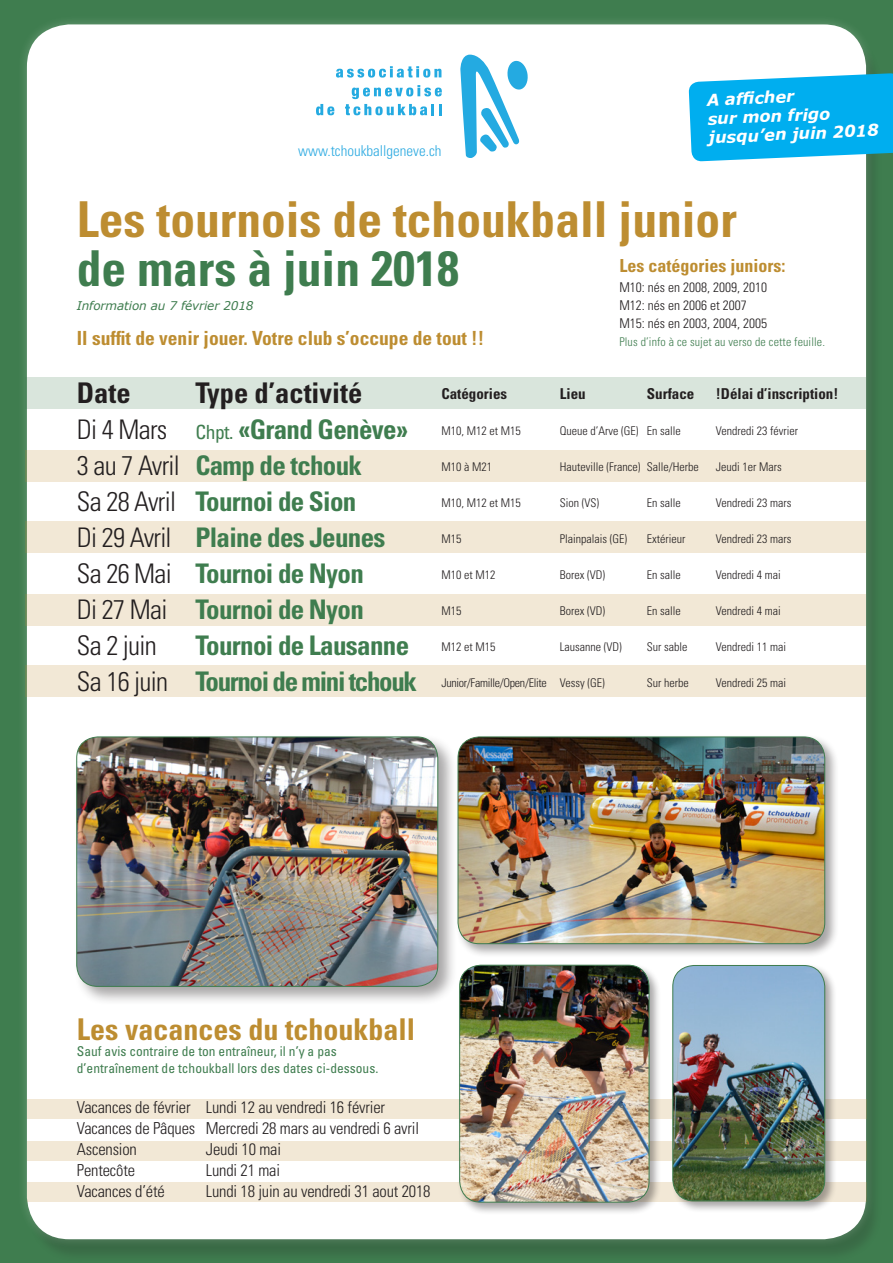
<style>
.page{position:relative;width:893px;height:1263px;background:#3f7d4f}
.page>*{position:absolute;margin:0;border:0;box-sizing:border-box;transform-origin:0 0}
.t1{font:700 condensed 49.5px "Univers";color:#bd8d31}
.t2{font:700 condensed 49.5px "Univers";color:#3f7d4f}
.t3{font:700 condensed 30px "Univers";color:#bd8d31}
.t4{font:700 condensed 28.5px "Univers";color:#231f20}
.t5{font:700 condensed 27px "Univers";letter-spacing:-.025em;color:#3f7d4f}
.t6{font:700 condensed 27px "Univers";letter-spacing:-.05em;color:#3f7d4f}
.t7{font:300 condensed 27px "Univers";letter-spacing:-.025em;color:#231f20}
.t8{font:700 condensed 19.5px "Univers";color:#bd8d31}
.t9{font:700 condensed 18px "Univers";color:#bd8d31}
.t10{font:300 condensed 16.5px "Univers";letter-spacing:-.01em;color:#231f20}
.t11{font:italic 700 16.2px "Verdana";color:#fff}
.t12{font:700 condensed 15px "Univers";color:#231f20}
.t13{font:300 condensed 15px "Univers";color:#2daae1}
.t14{font:condensed 13.5px "Univers";color:#3f7d4f}
.t15{font:300 condensed 13.5px "Univers";color:#231f20}
.t16{font:300 condensed 12px "Univers";color:#231f20}
.t17{font:300 condensed 12px "Univers";letter-spacing:.01em;color:#3f7d4f}
.t18{font:300 condensed 12px "Univers";letter-spacing:-.025em;color:#231f20}
.t19{font:italic 12px "Verdana";letter-spacing:-.01em;color:#3f7d4f}
.s1{font-weight:300;color:#231f20}
.s2{font-weight:400;font-size:19.5px}
</style>
<div class="page">
<div style="left:17px;top:15px;width:858px;height:1234px;background:#fff;opacity:.2"></div>
<div style="left:27px;top:24px;width:839px;height:1215px;background:#fff;border-radius:43px"></div>
<div style="left:26px;top:377px;width:840px;height:32px;background:#d9e5dc"></div>
<div style="left:26px;top:450px;width:840px;height:32px;background:#f2e8d6"></div>
<div style="left:26px;top:521px;width:840px;height:32px;background:#f2e8d6"></div>
<div style="left:26px;top:594px;width:840px;height:32px;background:#f2e8d6"></div>
<div style="left:26px;top:665px;width:840px;height:32px;background:#f2e8d6"></div>
<div style="left:27px;top:1099px;width:839px;height:19px;background:#f2e8d6"></div>
<div style="left:27px;top:1142px;width:839px;height:19px;background:#f2e8d6"></div>
<div style="left:27px;top:1182px;width:839px;height:19px;background:#f2e8d6"></div>
<svg style="left:336px;top:66px;width:105px;height:12px"></svg>
<svg style="left:316px;top:104px;width:18px;height:11px"></svg>
<svg style="left:345px;top:85px;width:97px;height:30px"></svg>
<svg style="left:460px;top:54px;width:68px;height:104px"></svg>
<div style="left:458px;top:963px;width:204px;height:252px;background:#231f20;opacity:.4"></div>
<img style="left:460px;top:965px;width:189px;height:237px">
<div style="left:459px;top:965px;width:190px;height:237px;border:1px solid #3f7d4f;border-radius:21px"></div>
<div style="left:74px;top:734px;width:383px;height:272px;background:#231f20;opacity:.4"></div>
<img style="left:77px;top:737px;width:361px;height:249px">
<div style="left:77px;top:737px;width:361px;height:249px;border:1px solid #3f7d4f;border-radius:21px"></div>
<div style="left:671px;top:963px;width:167px;height:250px;background:#231f20;opacity:.4"></div>
<img style="left:673px;top:965px;width:152px;height:236px">
<div style="left:673px;top:965px;width:152px;height:236px;border:1px solid #3f7d4f;border-radius:21px"></div>
<div style="left:456px;top:734px;width:383px;height:224px;background:#231f20;opacity:.4"></div>
<img style="left:458px;top:737px;width:367px;height:207px">
<div style="left:458px;top:737px;width:367px;height:207px;border:1px solid #3f7d4f;border-radius:21px"></div>
<svg style="left:688px;top:73px;width:205px;height:89px;background:#1bb5ee"></svg>
<p class="t13" style="left:298px;top:142px;width:145px">www.tchoukballgeneve.ch</p>
<p class="t11" style="left:707px;top:89px;width:89px;rotate:-2deg">A affi cher</p>
<p class="t11" style="left:707px;top:108px;width:124px;rotate:-2deg">sur mon frigo</p>
<p class="t11" style="left:708px;top:126px;width:172px;rotate:-2deg">jusqu’en juin 2018</p>
<p class="t1" style="left:77px;top:189px;width:661px">Les tournois de tchoukball junior</p>
<p class="t2" style="left:77px;top:238px;width:384px">de mars à juin 2018</p>
<p class="t19" style="left:77px;top:298px;width:178px">Information au 7 février 2018</p>
<p class="t8" style="left:77px;top:326px;width:409px">Il suffit de venir jouer. Votre club s’occupe de tout !!</p>
<p class="t4" style="left:77px;top:376px;width:55px">Date</p>
<p class="t4" style="left:195px;top:376px;width:168px">Type d’activité</p>
<p class="t12" style="left:441px;top:384px;width:67px">Catégories</p>
<p class="t12" style="left:560px;top:384px;width:27px">Lieu</p>
<p class="t12" style="left:647px;top:384px;width:49px">Surface</p>
<p class="t12" style="left:716px;top:384px;width:124px">!Délai d’inscription!</p>
<p class="t5" style="left:77px;top:413px;width:333px"><span class="s1">Di 4 Mars</span> <span class="s2">Chpt.</span> «Grand Genève»</p>
<p class="t16" style="left:441px;top:423px;width:81px">M10, M12 et M15</p>
<p class="t16" style="left:560px;top:423px;width:122px">Queue d’Arve (GE) En salle</p>
<p class="t16" style="left:716px;top:423px;width:84px">Vendredi 23 février</p>
<p class="t5" style="left:77px;top:449px;width:287px"><span class="s1">3 au 7 Avril</span> Camp de tchouk</p>
<p class="t16" style="left:441px;top:459px;width:52px">M10 à M21</p>
<p class="t16" style="left:560px;top:459px;width:140px">Hauteville (France) Salle/Herbe</p>
<p class="t16" style="left:716px;top:459px;width:67px">Jeudi 1er Mars</p>
<p class="t5" style="left:77px;top:485px;width:281px"><span class="s1">Sa 28 Avril</span> Tournoi de Sion</p>
<p class="t16" style="left:441px;top:495px;width:81px">M10, M12 et M15</p>
<p class="t16" style="left:560px;top:495px;width:41px">Sion (VS)</p>
<p class="t16" style="left:647px;top:495px;width:35px">En salle</p>
<p class="t16" style="left:716px;top:495px;width:77px">Vendredi 23 mars</p>
<p class="t5" style="left:77px;top:521px;width:310px"><span class="s1">Di 29 Avril</span> Plaine des Jeunes</p>
<p class="t16" style="left:441px;top:531px;width:21px">M15</p>
<p class="t16" style="left:560px;top:531px;width:69px">Plainpalais (GE)</p>
<p class="t16" style="left:647px;top:531px;width:40px">Extérieur</p>
<p class="t16" style="left:716px;top:531px;width:77px">Vendredi 23 mars</p>
<p class="t5" style="left:77px;top:557px;width:289px"><span class="s1">Sa 26 Mai</span> Tournoi de Nyon</p>
<p class="t16" style="left:441px;top:567px;width:55px">M10 et M12</p>
<p class="t16" style="left:560px;top:567px;width:47px">Borex (VD)</p>
<p class="t16" style="left:647px;top:567px;width:35px">En salle</p>
<p class="t16" style="left:716px;top:567px;width:66px">Vendredi 4 mai</p>
<p class="t5" style="left:77px;top:593px;width:289px"><span class="s1">Di 27 Mai</span> Tournoi de Nyon</p>
<p class="t16" style="left:441px;top:603px;width:21px">M15</p>
<p class="t16" style="left:560px;top:603px;width:47px">Borex (VD)</p>
<p class="t16" style="left:647px;top:603px;width:35px">En salle</p>
<p class="t16" style="left:716px;top:603px;width:66px">Vendredi 4 mai</p>
<p class="t7" style="left:77px;top:630px;width:82px">Sa 2 juin</p>
<p class="t5" style="left:195px;top:629px;width:215px">Tournoi de Lausanne</p>
<p class="t16" style="left:441px;top:639px;width:55px">M12 et M15</p>
<p class="t16" style="left:560px;top:639px;width:63px">Lausanne (VD)</p>
<p class="t16" style="left:647px;top:639px;width:42px">Sur sable</p>
<p class="t16" style="left:716px;top:639px;width:72px">Vendredi 11 mai</p>
<p class="t6" style="left:77px;top:665px;width:342px"><span class="s1">Sa 16 juin</span> Tournoi de mini tchouk</p>
<p class="t18" style="left:441px;top:675px;width:165px">Junior/Famille/Open/Elite Vessy (GE)</p>
<p class="t16" style="left:647px;top:675px;width:43px">Sur herbe</p>
<p class="t16" style="left:716px;top:675px;width:72px">Vendredi 25 mai</p>
<p class="t9" style="left:619px;top:255px;width:167px">Les catégories juniors:</p>
<p class="t15" style="left:619px;top:279px;width:149px">M10: nés en 2008, 2009, 2010</p>
<p class="t15" style="left:619px;top:297px;width:129px">M12: nés en 2006 et 2007</p>
<p class="t15" style="left:619px;top:315px;width:149px">M15: nés en 2003, 2004, 2005</p>
<p class="t17" style="left:619px;top:334px;width:207px">Plus d’info à ce sujet au verso de cette feuille.</p>
<p class="t3" style="left:77px;top:1010px;width:340px">Les vacances du tchoukball</p>
<p class="t14" style="left:77px;top:1043px;width:261px">Sauf avis contraire de ton entraîneur, il n’y a pas</p>
<p class="t14" style="left:77px;top:1059px;width:303px">d’entraînement de tchoukball lors des dates ci-dessous.</p>
<p class="t10" style="left:77px;top:1097px;width:310px">Vacances de février Lundi 12 au vendredi 16 février</p>
<p class="t10" style="left:77px;top:1118px;width:344px">Vacances de Pâques Mercredi 28 mars au vendredi 6 avril</p>
<p class="t10" style="left:77px;top:1139px;width:62px">Ascension</p>
<p class="t10" style="left:206px;top:1139px;width:77px">Jeudi 10 mai</p>
<p class="t10" style="left:77px;top:1160px;width:60px">Pentecôte</p>
<p class="t10" style="left:206px;top:1160px;width:76px">Lundi 21 mai</p>
<p class="t10" style="left:77px;top:1181px;width:89px">Vacances d’été</p>
<p class="t10" style="left:206px;top:1181px;width:226px">Lundi 18 juin au vendredi 31 aout 2018</p>
</div>
